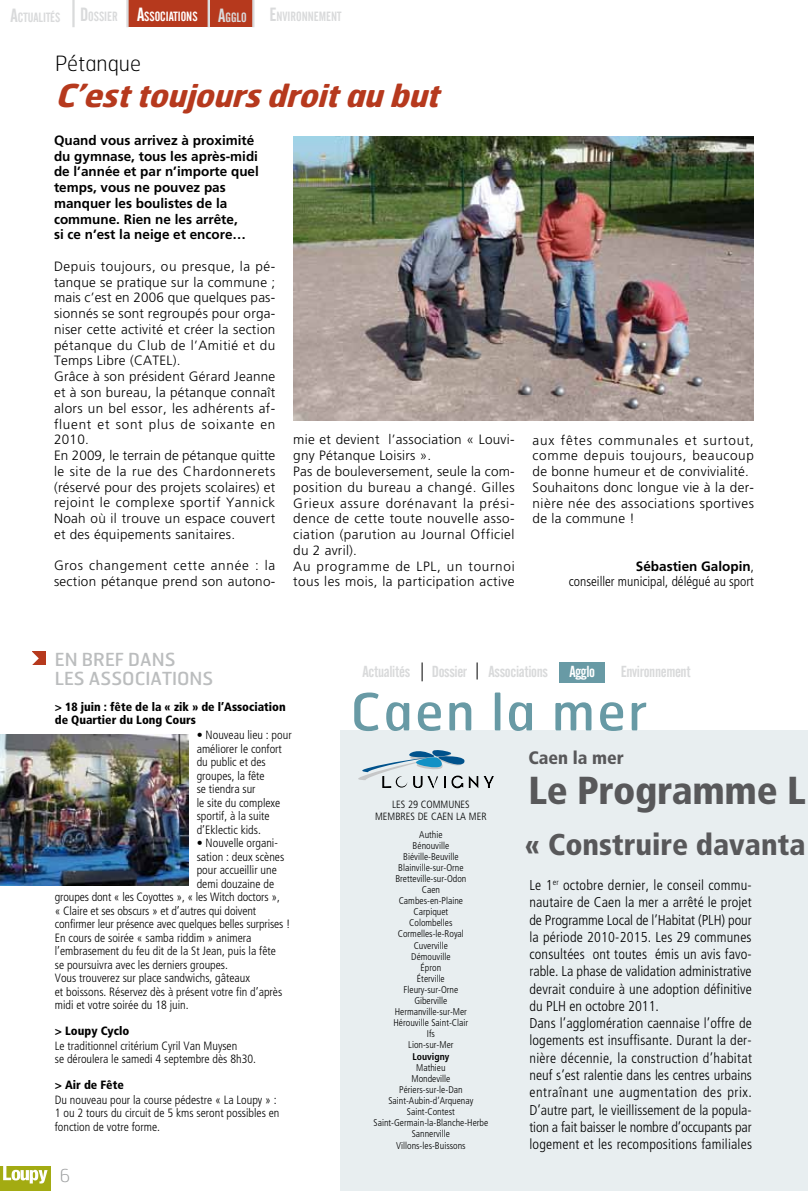
<style>
.page{position:relative;width:808px;height:1191px;background:#fff}
.page>*{position:absolute;margin:0;border:0;box-sizing:border-box;transform-origin:0 0}
.t1{font:51px "Hermes";letter-spacing:.05em;color:#689aa5}
.t2{font:900 condensed 39px "Frutiger";letter-spacing:-.01em;color:#58585a}
.t3{font:italic 700 31.5px "Hermes";color:#b6391d}
.t4{font:900 condensed 30px "Frutiger";color:#58585a}
.t5{font:100 21px "Hermes";color:#000}
.t6{font:18px/19.5px "Hermes";color:#bbbdbe}
.t7{font:900 condensed 18px "Frutiger";color:#58585a}
.t8{font:100 17.85px "Hermes";color:#9c9e9f}
.t9{font:15.9px "Alternate Gothic No 2 BT";letter-spacing:-.02em;color:#d9dadb;scale:1.04 1}
.t10{font:15.9px "Alternate Gothic No 2 BT";letter-spacing:-.02em;color:#fff;scale:1.04 1}
.t11{font:300 condensed 14.25px/17.2px "Frutiger";letter-spacing:.01em;color:#000}
.t12{font:300 13.5px/15.8px "Frutiger";letter-spacing:.025em;color:#000}
.t13{font:700 13.5px/15.8px "Frutiger";color:#000}
.t14{font:300 condensed 13.5px/15.8px "Frutiger";color:#000;text-align:right}
.t15{font:13.2px "Alternate Gothic No 2 BT";color:#d9dadb}
.t16{font:300 condensed 12px/13.5px "Frutiger";color:#000}
.t17{font:900 condensed 12px/13.5px "Frutiger";color:#000}
.t18{font:300 condensed 10.5px "Frutiger";color:#000}
.t19{font:300 condensed 9.75px/11.1px "Frutiger";color:#000;text-align:center}
.t20{font:700 condensed 9.75px "Frutiger";color:#000}
.s1{font-size:18.9px}
.s2{font-size:18.9px;color:#fff}
.s3{color:#fff}
.s4{font-weight:700;font-stretch:normal}
</style>
<div class="page">
<div style="left:128px;top:0;width:80px;height:27px;background:#b6391d"></div>
<div style="left:210px;top:0;width:43px;height:27px;background:#b6391d"></div>
<hr style="left:252px;top:0;width:2px;height:27px;background:#d9dadb">
<hr style="left:208px;top:0;width:2px;height:27px;background:#d9dadb">
<hr style="left:126px;top:0;width:3px;height:27px;background:#d9dadb">
<hr style="left:72px;top:0;width:3px;height:27px;background:#d9dadb">
<div style="left:0;top:1166px;width:51px;height:25px;background:#a3ab12"></div>
<svg style="left:3px;top:1166px;width:45px;height:17px"></svg>
<div style="left:32px;top:651px;width:14px;height:14px;background:#b6391d"></div>
<svg style="left:32px;top:651px;width:7px;height:14px"></svg>
<div style="left:340px;top:731px;width:468px;height:460px;background:#e8eef0"></div>
<svg style="left:484px;top:776px;width:9px;height:11px"></svg>
<svg style="left:358px;top:750px;width:120px;height:38px"></svg>
<div style="left:559px;top:662px;width:46px;height:21px;background:#689aa5"></div>
<svg style="left:422px;top:662px;width:1px;height:19px"></svg>
<svg style="left:477px;top:662px;width:1px;height:17px"></svg>
<img style="left:293px;top:137px;width:461px;height:283px">
<img style="left:0;top:734px;width:189px;height:151px">
<p class="t15" style="left:11px;top:9px;width:332px"><span class="s1">A</span>CTUALITÉS <span class="s1">D</span>OSSIER <span class="s2">A</span><span class="s3">SSOCIATIONS</span> <span class="s1">A</span>GGLO <span class="s1">E</span>NVIRONNEMENT</p>
<h3 class="t5" style="left:55px;top:50px;width:87px">Pétanque</h3>
<h3 class="t3" style="left:55px;top:75px;width:396px">C’esttoujoursdroitaubut</h3>
<p class="t13" style="left:54px;top:132px;width:206px">Quand vous arrivez à proximité du gymnase, tous les après-midi de l’année et par n’importe quel temps, vous ne pouvez pas manquer les boulistes de la commune. Rien ne les arrête,<br>si ce n’est la neige et encore…</p>
<p class="t12" style="left:54px;top:258px;width:223px">Depuis toujours, ou presque, la pé&shy;tanque se pratique sur la commune ; mais c’est en 2006 que quelques pas&shy;sionnés se sont regroupés pour orga&shy;niser cette activité et créer la section pétanque du Club de l’Amitié et du Temps Libre (CATEL).<br>Grâce à son président Gérard Jeanne et à son bureau, la pétanque connaît alors un bel essor, les adhérents af&shy;fluent et sont plus de soixante en 2010.<br>En 2009, le terrain de pétanque quitte le site de la rue des Chardonnerets (réservé pour des projets scolaires) et rejoint le complexe sportif Yannick Noah où il trouve un espace couvert et des équipements sanitaires.</p>
<p class="t12" style="left:54px;top:558px;width:223px">Gros changement cette année : la section pétanque prend son autono-</p>
<p class="t12" style="left:293px;top:432px;width:223px">mie et devient l’association « Louvi&shy;gny Pétanque Loisirs ».<br>Pas de bouleversement, seule la com&shy;position du bureau a changé. Gilles<br>Grieux assure dorénavant la prési&shy;dence de cette toute nouvelle asso&shy;ciation (parution au Journal Officiel du 2 avril).<br>Au programme de LPL, un tournoi tous les mois, la participation active</p>
<p class="t12" style="left:533px;top:432px;width:223px">aux fêtes communales et surtout, comme depuis toujours, beaucoup de bonne humeur et de convivialité.<br>Souhaitons donc longue vie à la der&shy;nière née des associations sportives de la commune !</p>
<p class="t14" style="left:569px;top:558px;width:187px"><span class="s4">Sébastien Galopin</span>,<br>conseiller municipal, délégué au sport</p>
<h3 class="t6" style="left:55px;top:649px;width:160px">EN BREF DANS<br>LES ASSOCIATIONS</h3>
<p class="t17" style="left:55px;top:699px;width:232px">&gt; 18 juin : fête de la « zik » de l’Association de Quartier du Long Cours</p>
<p class="t16" style="left:197px;top:728px;width:96px">• Nouveau lieu : pour améliorer le confort du public et des groupes, la fête<br>se tiendra sur<br>le site du complexe sportif, à la suite d’Eklectic kids.</p>
<p class="t16" style="left:197px;top:836px;width:83px">• Nouvelle organi-</p>
<p class="t16" style="left:197px;top:850px;width:89px">sation : deux scènes</p>
<p class="t16" style="left:197px;top:863px;width:82px">pour accueillir une</p>
<p class="t16" style="left:197px;top:877px;width:79px">demi douzaine de</p>
<p class="t16" style="left:55px;top:890px;width:227px">groupes dont « les Coyottes », « les Witch doctors »,</p>
<p class="t16" style="left:55px;top:904px;width:203px">« Claire et ses obscurs » et d’autres qui doivent</p>
<p class="t16" style="left:55px;top:917px;width:237px">confirmer leur présence avec quelques belles surprises !</p>
<p class="t16" style="left:55px;top:931px;width:198px">En cours de soirée « samba riddim » animera</p>
<p class="t16" style="left:55px;top:944px;width:223px">l’embrasement du feu dit de la St Jean, puis la fête</p>
<p class="t16" style="left:55px;top:958px;width:175px">se poursuivra avec les derniers groupes.</p>
<p class="t16" style="left:55px;top:971px;width:197px">Vous trouverez sur place sandwichs, gâteaux</p>
<p class="t16" style="left:55px;top:985px;width:229px">et boissons. Réservez dès à présent votre fin d’après</p>
<p class="t16" style="left:55px;top:998px;width:135px">midi et votre soirée du 18 juin.</p>
<p class="t17" style="left:55px;top:1023px;width:76px">&gt; Loupy Cyclo</p>
<p class="t16" style="left:55px;top:1039px;width:203px">Le traditionnel critérium Cyril Van Muysen<br>se déroulera le samedi 4 septembre dès 8h30.</p>
<p class="t17" style="left:55px;top:1077px;width:71px">&gt; Air de Fête</p>
<p class="t16" style="left:55px;top:1093px;width:226px">Du nouveau pour la course pédestre « La Loupy » :<br>1 ou 2 tours du circuit de 5 kms seront possibles en fonction de votre forme.</p>
<h3 class="t8" style="left:59px;top:1164px;width:12px">6</h3>
<p class="t9" style="left:362px;top:662px;width:47px">Actualités</p>
<p class="t9" style="left:432px;top:662px;width:36px">Dossier</p>
<p class="t9" style="left:488px;top:662px;width:59px">Associations</p>
<p class="t10" style="left:570px;top:662px;width:26px">Agglo</p>
<p class="t9" style="left:621px;top:662px;width:69px">Environnement</p>
<h1 class="t1" style="left:350px;top:679px;width:298px">Caen la mer</h1>
<p class="t18" style="left:392px;top:799px;width:37px">les 29 comm</p>
<p class="t18" style="left:448px;top:799px;width:12px">unes</p>
<p class="t18" style="left:375px;top:811px;width:7px">membres</p>
<p class="t18" style="left:418px;top:811px;width:20px">de caen</p>
<p class="t18" style="left:456px;top:811px;width:20px">la mer</p>
<p class="t19" style="left:394px;top:828px;width:76px">Authie<br>Bénouville<br>Biéville-Beuville<br>Blainville-sur-Orne<br>Bretteville-sur-Odon<br>Caen<br>Cambes-en-Plaine<br>Carpiquet<br>Colombelles<br>Cormelles-le-Royal<br>Cuverville<br>Démouville<br>Épron<br>Éterville<br>Fleury-sur-Orne<br>Giberville<br>Hermanville-sur-Mer<br>Hérouville Saint-Clair<br>Ifs<br>Lion-sur-Mer</p>
<p class="t20" style="left:413px;top:1050px;width:38px">Louvigny</p>
<p class="t19" style="left:374px;top:1061px;width:116px">Mathieu<br>Mondeville<br>Périers-sur-le-Dan<br>Saint-Aubin-d’Arquenay<br>Saint-Contest<br>Saint-Germain-la-Blanche-Herbe<br>Sannerville<br>Villons-les-Buissons</p>
<h3 class="t7" style="left:528px;top:746px;width:97px">Caen la mer</h3>
<h2 class="t2" style="left:528px;top:766px;width:279px">Le Programme L</h2>
<h3 class="t4" style="left:525px;top:826px;width:282px">« Construire davanta</h3>
<p class="t11" style="left:529px;top:876px;width:224px">Le 1<sup>er</sup> octobre dernier, le conseil commu&shy;nautaire de Caen la mer a arrêté le projet de Programme Local de l’Habitat (PLH) pour la période 2010-2015. Les 29 communes consultées ont toutes émis un avis favo&shy;rable. La phase de validation administrative devrait conduire à une adoption définitive du PLH en octobre 2011.<br>Dans l’agglomération caennaise l’offre de logements est insuffisante. Durant la der&shy;nière décennie, la construction d’habitat neuf s’est ralentie dans les centres urbains entraînant une augmentation des prix.<br>D’autre part, le vieillissement de la popula&shy;tion a fait baisser le nombre d’occupants par logement et les recompositions familiales</p>
</div>
